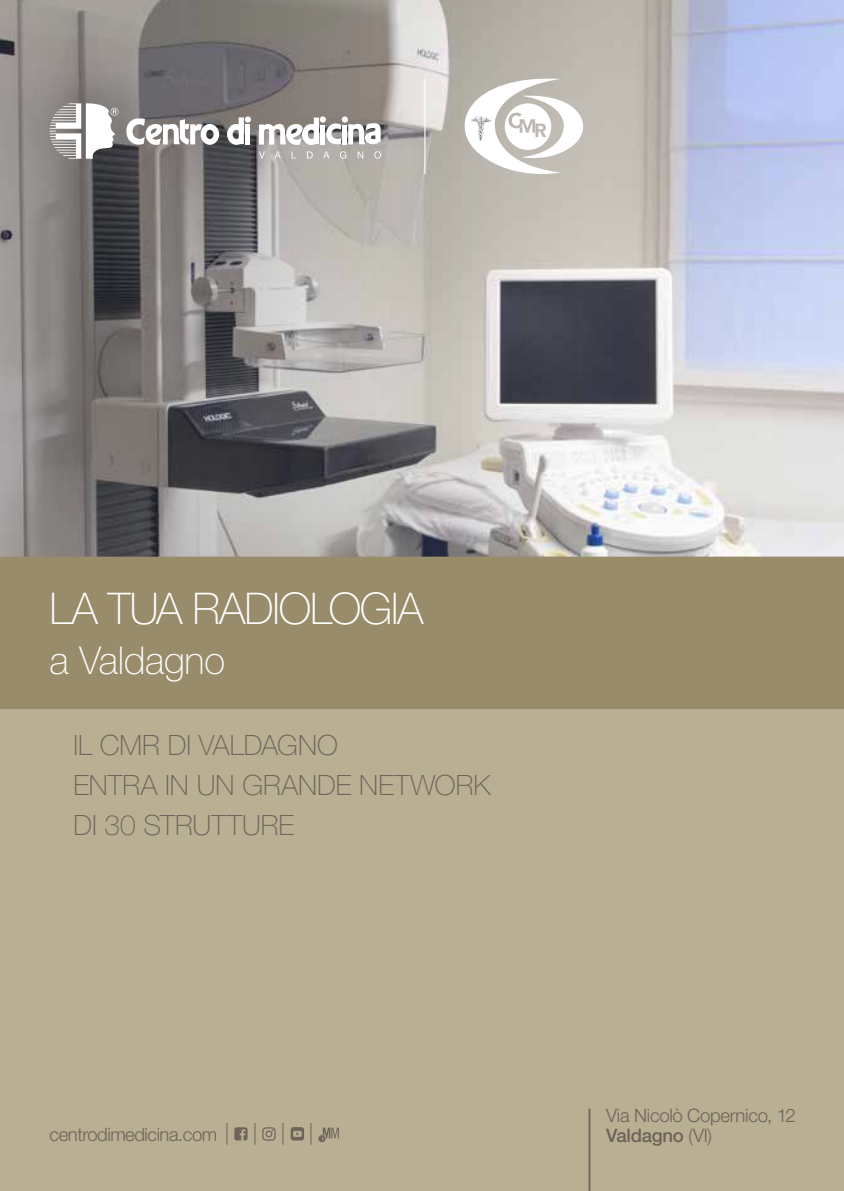
<style>
.page{position:relative;width:844px;height:1191px;background:#fff}
.page>*{position:absolute;margin:0;border:0;box-sizing:border-box;transform-origin:0 0}
.t1{font:100 43.75px "Helvetica Neue LT Std";letter-spacing:-.025em;color:#fff}
.t2{font:100 38.5px "Helvetica Neue LT Std";letter-spacing:-.005em;color:#fff}
.t3{font:100 28px/40.2px "Helvetica Neue LT Std";color:#6f635a}
.t4{font:300 18.55px "Helvetica Neue LT Std";letter-spacing:-.025em;color:#6f635a}
.t5{font:500 18.55px "Helvetica Neue LT Std";letter-spacing:-.015em;color:#6f635a}
.s1{font-weight:300}
</style>
<div class="page">
<img style="left:618px;top:0;width:225px;height:556px">
<svg style="left:0;top:0;width:618px;height:556px;background:#959291"></svg>
<div style="left:0;top:556px;width:843px;height:153px;background:#988c6a"></div>
<div style="left:0;top:709px;width:843px;height:482px;background:#b9af93"></div>
<div style="left:342px;top:116px;width:6px;height:7px;background:#fff;border-radius:50%"></div>
<div style="left:320px;top:116px;width:6px;height:7px;background:#fff;border-radius:50%"></div>
<div style="left:245px;top:125px;width:5px;height:20px;background:#fff"></div>
<div style="left:245px;top:116px;width:6px;height:7px;background:#fff;border-radius:50%"></div>
<svg style="left:227px;top:117px;width:17px;height:28px"></svg>
<svg style="left:126px;top:118px;width:93px;height:30px"></svg>
<svg style="left:50px;top:103px;width:68px;height:56px"></svg>
<svg style="left:259px;top:118px;width:122px;height:41px"></svg>
<svg style="left:445px;top:74px;width:150px;height:108px"></svg>
<svg style="left:226px;top:1123px;width:1px;height:21px"></svg>
<svg style="left:254px;top:1123px;width:1px;height:21px"></svg>
<svg style="left:282px;top:1123px;width:1px;height:21px"></svg>
<svg style="left:310px;top:1123px;width:1px;height:21px"></svg>
<svg style="left:234px;top:1127px;width:13px;height:13px"></svg>
<svg style="left:290px;top:1127px;width:14px;height:13px"></svg>
<svg style="left:318px;top:1127px;width:21px;height:15px"></svg>
<svg style="left:262px;top:1127px;width:13px;height:13px"></svg>
<hr style="left:424px;top:78px;width:1px;height:96px;background:#fff">
<hr style="left:588px;top:1108px;width:2px;height:83px;background:#6f635a">
<h1 class="t1" style="left:49px;top:583px;width:375px">LA TUA RADIOLOGIA</h1>
<h2 class="t2" style="left:49px;top:638px;width:177px">a Valdagno</h2>
<p class="t3" style="left:73px;top:724px;width:418px">IL CMR DI VALDAGNO<br>ENTRA IN UN GRANDE NETWORK<br>DI 30 STRUTTURE</p>
<p class="t4" style="left:606px;top:1104px;width:191px">Via Nicolò Copernico, 12</p>
<p class="t4" style="left:50px;top:1122px;width:169px">centrodimedicina.com</p>
<p class="t5" style="left:606px;top:1123px;width:107px">Valdagno <span class="s1">(VI)</span></p>
</div>
